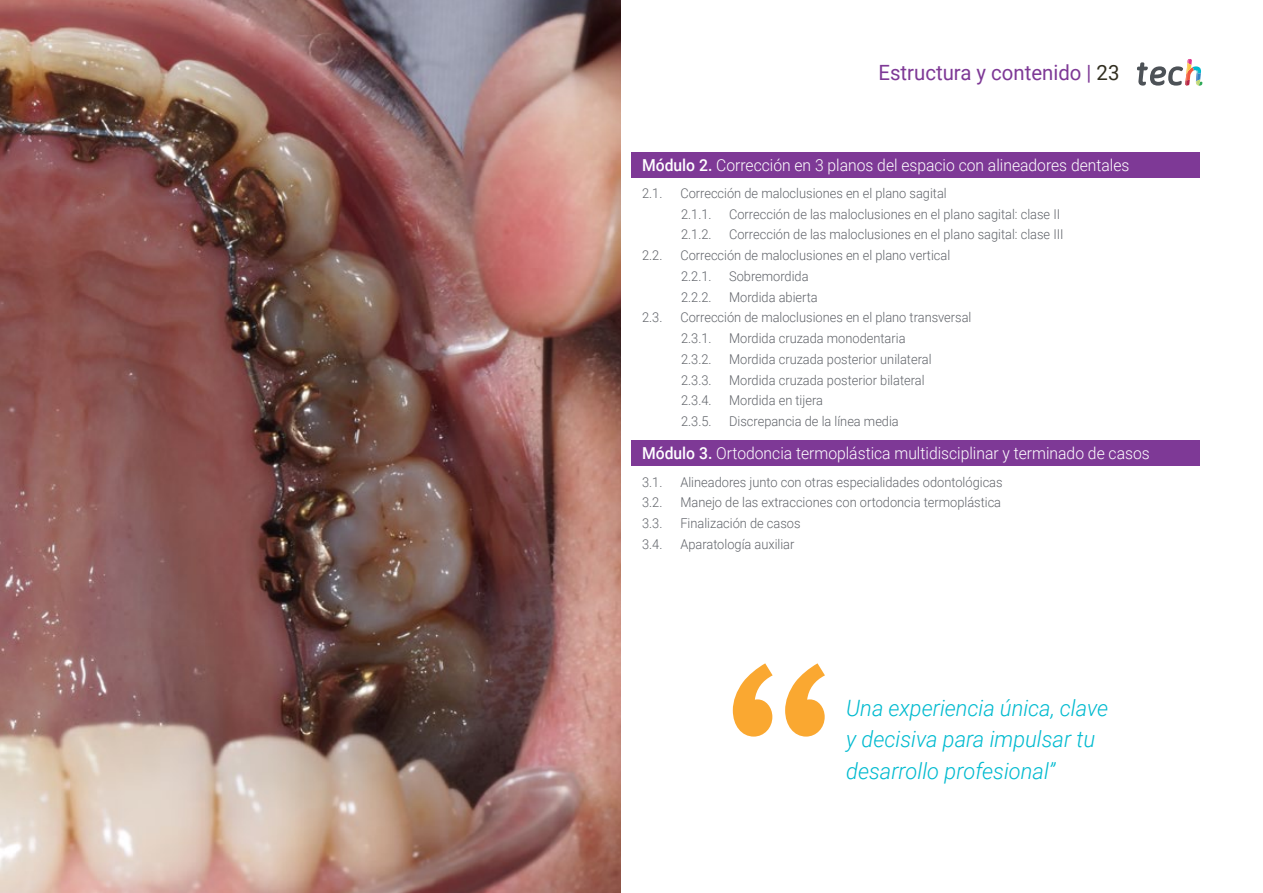
<style>
.page{position:relative;width:1263px;height:893px;background:#fff}
.page>*{position:absolute;margin:0;border:0;box-sizing:border-box;transform-origin:0 0}
.t1{font:italic 300 22.5px/31.5px "Roboto";color:#00bacf}
.t2{font:21px "Roboto";color:#7e3996}
.t3{font:300 16.5px "Roboto";color:#fff;scale:.95 1}
.t4{font:300 13.5px/20.7px "Roboto";color:#61646a;scale:.95 1}
.s1{color:#312e20}
.s2{font-weight:500}
</style>
<div class="page">
<img style="left:0;top:0;width:621px;height:893px">
<svg style="left:733px;top:663px;width:92px;height:74px"></svg>
<svg style="left:1137px;top:59px;width:65px;height:27px"></svg>
<div style="left:631px;top:152px;width:568px;height:25px;background:#7e3996"></div>
<div style="left:631px;top:441px;width:568px;height:25px;background:#7e3996"></div>
<h2 class="t2" style="left:878px;top:57px;width:242px">Estructura y contenido | <span class="s1">23</span></h2>
<p class="t3" style="left:642px;top:153px;width:514px"><span class="s2">Módulo 2.</span> Corrección en 3 planos del espacio con alineadores dentales</p>
<p class="t4" style="left:642px;top:182px;width:23px">2.1.</p>
<p class="t4" style="left:680px;top:182px;width:282px">Corrección de maloclusiones en el plano sagital<br>2.1.1.</p>
<p class="t4" style="left:729px;top:203px;width:350px">Corrección de las maloclusiones en el plano sagital: clase II</p>
<p class="t4" style="left:681px;top:224px;width:34px">2.1.2.</p>
<p class="t4" style="left:729px;top:224px;width:353px">Corrección de las maloclusiones en el plano sagital: clase III</p>
<p class="t4" style="left:642px;top:245px;width:23px">2.2.</p>
<p class="t4" style="left:680px;top:245px;width:286px">Corrección de maloclusiones en el plano vertical<br>2.2.1.</p>
<p class="t4" style="left:729px;top:265px;width:85px">Sobremordida</p>
<p class="t4" style="left:681px;top:286px;width:34px">2.2.2.</p>
<p class="t4" style="left:729px;top:286px;width:95px">Mordida abierta</p>
<p class="t4" style="left:642px;top:307px;width:23px">2.3.</p>
<p class="t4" style="left:680px;top:307px;width:308px">Corrección de maloclusiones en el plano transversal<br>2.3.1.</p>
<p class="t4" style="left:729px;top:328px;width:187px">Mordida cruzada monodentaria</p>
<p class="t4" style="left:681px;top:348px;width:34px">2.3.2.</p>
<p class="t4" style="left:729px;top:348px;width:215px">Mordida cruzada posterior unilateral</p>
<p class="t4" style="left:681px;top:369px;width:34px">2.3.3.</p>
<p class="t4" style="left:729px;top:369px;width:207px">Mordida cruzada posterior bilateral</p>
<p class="t4" style="left:681px;top:390px;width:34px">2.3.4.</p>
<p class="t4" style="left:729px;top:390px;width:100px">Mordida en tijera</p>
<p class="t4" style="left:681px;top:411px;width:34px">2.3.5.</p>
<p class="t4" style="left:729px;top:411px;width:180px">Discrepancia de la línea media</p>
<p class="t3" style="left:642px;top:442px;width:536px"><span class="s2">Módulo 3.</span> Ortodoncia termoplástica multidisciplinar y terminado de casos</p>
<p class="t4" style="left:642px;top:471px;width:23px">3.1.</p>
<p class="t4" style="left:680px;top:471px;width:341px">Alineadores junto con otras especialidades odontológicas</p>
<p class="t4" style="left:642px;top:492px;width:23px">3.2.</p>
<p class="t4" style="left:680px;top:492px;width:339px">Manejo de las extracciones con ortodoncia termoplástica</p>
<p class="t4" style="left:642px;top:512px;width:23px">3.3.</p>
<p class="t4" style="left:680px;top:512px;width:128px">Finalización de casos</p>
<p class="t4" style="left:642px;top:533px;width:23px">3.4.</p>
<p class="t4" style="left:680px;top:533px;width:122px">Aparatología auxiliar</p>
<h1 class="t1" style="left:846px;top:691px;width:264px">Una experiencia única, clave y decisiva para impulsar tu desarrollo profesional”</h1>
</div>
